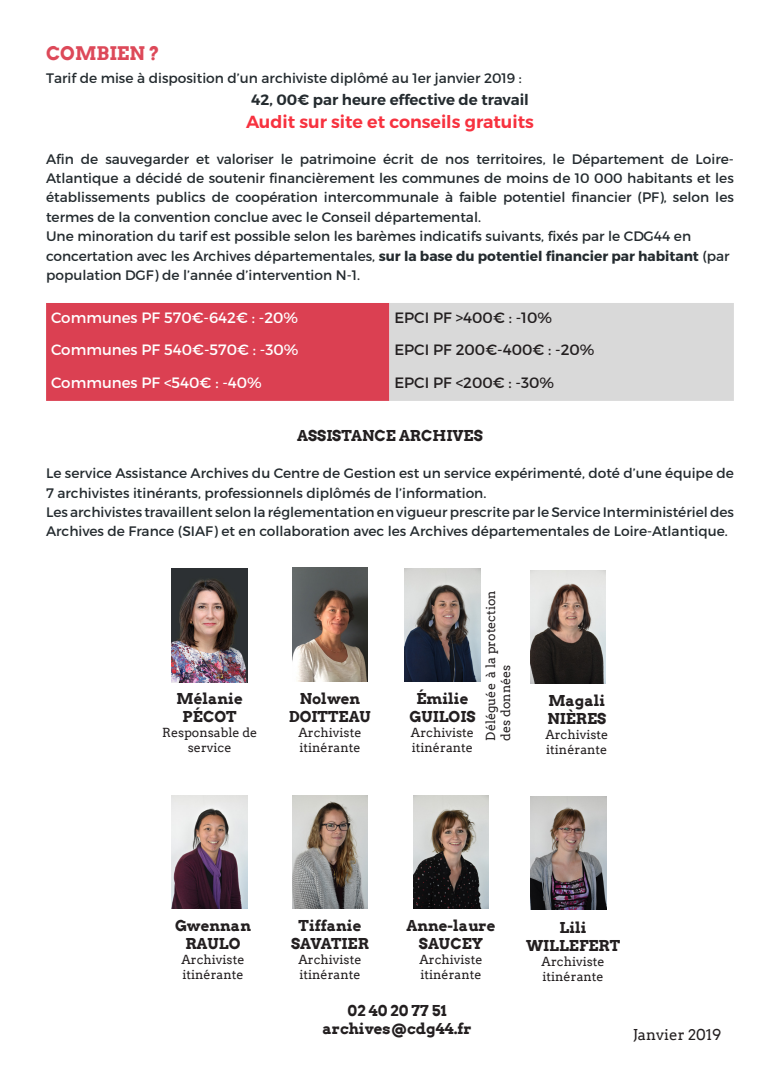
<style>
.page{position:relative;width:780px;height:1088px;background:#fff}
.page>*{position:absolute;margin:0;border:0;box-sizing:border-box;transform-origin:0 0}
.t1{font:700 18.75px "Arvo";color:#dd4959}
.t2{font:600 17.5px "Montserrat";color:#f7323f}
.t3{font:700 15px/18px "Arvo";color:#231f20;text-align:center}
.t4{font:15px "Montserrat";color:#fff}
.t5{font:15px "Montserrat";color:#231f20}
.t6{font:600 15px "Montserrat";color:#242b2f}
.t7{font:15px "Arvo";color:#231f20}
.t8{font:13.75px/19.4px "Montserrat";color:#242b2f}
.t9{font:12.5px/15px "Arvo";color:#231f20;text-align:center}
.s1{font-weight:700}
</style>
<div class="page">
<svg style="left:46px;top:303px;width:687px;height:98px;background:#da8c95"></svg>
<img style="left:172px;top:796px;width:75px;height:113px">
<img style="left:292px;top:796px;width:76px;height:113px">
<img style="left:413px;top:795px;width:75px;height:113px">
<img style="left:292px;top:568px;width:76px;height:114px">
<img style="left:530px;top:796px;width:76px;height:113px">
<img style="left:530px;top:570px;width:75px;height:114px">
<img style="left:172px;top:568px;width:75px;height:114px">
<img style="left:404px;top:569px;width:76px;height:113px">
<p class="t1" style="left:46px;top:42px;width:115px">COMBIEN ?</p>
<p class="t8" style="left:46px;top:68px;width:477px">Tarif de mise à disposition d’un archiviste diplômé au 1er janvier 2019 :</p>
<p class="t6" style="left:251px;top:91px;width:279px">42, 00€ par heure effective de travail</p>
<p class="t2" style="left:246px;top:111px;width:289px">Audit sur site et conseils gratuits</p>
<p class="t8" style="left:46px;top:149px;width:689px;text-align:justify">Afin de sauvegarder et valoriser le patrimoine écrit de nos territoires, le Département de Loire-Atlantique a décidé de soutenir financièrement les communes de moins de 10 000 habitants et les établissements publics de coopération intercommunale à faible potentiel financier (PF), selon les termes de la convention conclue avec le Conseil départemental.</p>
<p class="t8" style="left:46px;top:227px;width:646px">Une minoration du tarif est possible selon les barèmes indicatifs suivants, fixés par le CDG44 en</p>
<p class="t8" style="left:46px;top:246px;width:685px">concertation avec les Archives départementales, <span class="s1">sur la base du potentiel financier par habitant</span> (par</p>
<p class="t8" style="left:46px;top:265px;width:315px">population DGF) de l’année d’intervention N-1.</p>
<p class="t4" style="left:51px;top:308px;width:249px">Communes PF 570€-642€ : -20%</p>
<p class="t5" style="left:394px;top:308px;width:159px">EPCI PF &gt;400€ : -10%</p>
<p class="t4" style="left:51px;top:340px;width:249px">Communes PF 540€-570€ : -30%</p>
<p class="t5" style="left:394px;top:340px;width:202px">EPCI PF 200€-400€ : -20%</p>
<p class="t4" style="left:51px;top:373px;width:212px">Communes PF &lt;540€ : -40%</p>
<p class="t5" style="left:394px;top:373px;width:161px">EPCI PF &lt;200€ : -30%</p>
<p class="t3" style="left:297px;top:426px;width:187px">ASSISTANCE ARCHIVES</p>
<p class="t8" style="left:46px;top:464px;width:689px">Le service Assistance Archives du Centre de Gestion est un service expérimenté, doté d’une équipe de<br>7 archivistes itinérants, professionnels diplômés de l’information.</p>
<p class="t8" style="left:46px;top:502px;width:689px">Les archivistes travaillent selon la réglementation en vigueur prescrite par le Service Interministériel des<br>Archives de France (SIAF) et en collaboration avec les Archives départementales de Loire-Atlantique.</p>
<p class="t3" style="left:177px;top:689px;width:68px">Mélanie</p>
<p class="t3" style="left:183px;top:707px;width:56px">PÉCOT</p>
<p class="t9" style="left:162px;top:724px;width:97px">Responsable de service</p>
<p class="t3" style="left:300px;top:690px;width:62px">Nolwen</p>
<p class="t3" style="left:289px;top:708px;width:83px">DOITTEAU</p>
<p class="t9" style="left:298px;top:725px;width:64px">Archiviste</p>
<p class="t9" style="left:299px;top:740px;width:63px">itinérante</p>
<p class="t3" style="left:416px;top:690px;width:53px">Émilie</p>
<p class="t3" style="left:409px;top:708px;width:68px">GUILOIS</p>
<p class="t9" style="left:411px;top:725px;width:64px">Archiviste</p>
<p class="t9" style="left:412px;top:740px;width:63px">itinérante</p>
<p class="t9" style="left:483px;top:741px;width:152px;text-align:left;rotate:-90deg">Déléguée à la protection des données</p>
<p class="t3" style="left:548px;top:691px;width:58px">Magali</p>
<p class="t3" style="left:547px;top:709px;width:60px">NIÈRES</p>
<p class="t9" style="left:545px;top:727px;width:64px">Archiviste</p>
<p class="t9" style="left:546px;top:742px;width:63px">itinérante</p>
<p class="t3" style="left:175px;top:917px;width:78px">Gwennan</p>
<p class="t3" style="left:185px;top:935px;width:57px">RAULO</p>
<p class="t9" style="left:181px;top:952px;width:64px">Archiviste</p>
<p class="t9" style="left:182px;top:967px;width:63px">itinérante</p>
<p class="t3" style="left:298px;top:917px;width:64px">Tiffanie</p>
<p class="t3" style="left:291px;top:935px;width:79px">SAVATIER</p>
<p class="t9" style="left:298px;top:952px;width:64px">Archiviste</p>
<p class="t9" style="left:299px;top:967px;width:63px">itinérante</p>
<p class="t3" style="left:406px;top:917px;width:90px">Anne-laure<br>SAUCEY</p>
<p class="t9" style="left:419px;top:952px;width:64px">Archiviste</p>
<p class="t9" style="left:420px;top:967px;width:63px">itinérante</p>
<p class="t3" style="left:559px;top:918px;width:29px">Lili</p>
<p class="t3" style="left:526px;top:936px;width:96px">WILLEFERT</p>
<p class="t9" style="left:541px;top:954px;width:64px">Archiviste</p>
<p class="t9" style="left:542px;top:969px;width:63px">itinérante</p>
<p class="t3" style="left:347px;top:1002px;width:100px">02 40 20 77 51</p>
<p class="t3" style="left:322px;top:1020px;width:151px">archives@cdg44.fr</p>
<p class="t7" style="left:633px;top:1025px;width:90px">Janvier 2019</p>
</div>
